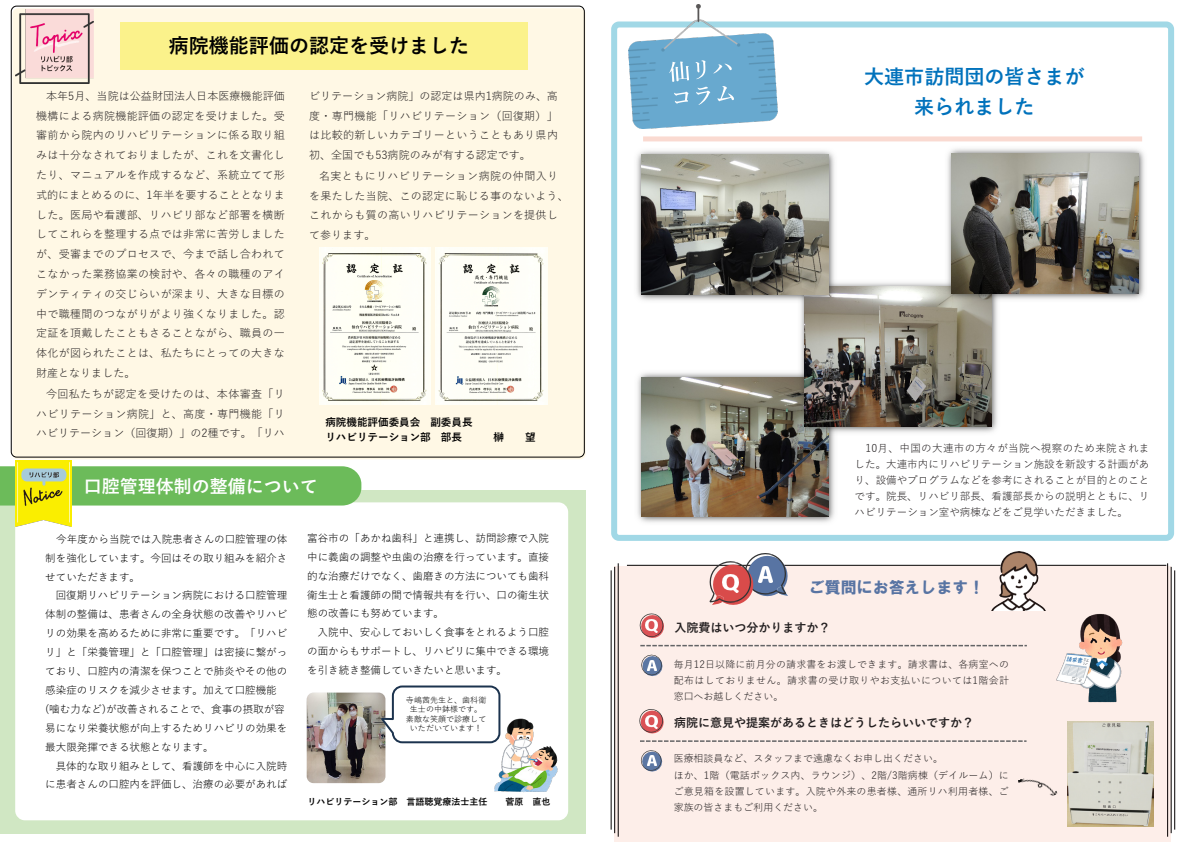
<style>
.page{position:relative;width:1191px;height:842px;background:#fff}
.page>*{position:absolute;margin:0;border:0;box-sizing:border-box;transform-origin:0 0}
.t1{font:700 20px "Yu Gothic";color:#0072bc}
.t2{font:700 20px "Yu Gothic";color:#000}
.t3{font:700 18px "Yu Gothic";color:#fff}
.t4{font:16px "HGS Soei Kakugothic UB";color:#5874a3}
.t5{font:700 12px "Yu Gothic";color:#231f20}
.t6{font:11px/19.8px "Yu Gothic";letter-spacing:.02em;color:#231f20;text-align:justify}
.t7{font:10.6px/18.9px "Yu Gothic";color:#000;text-align:justify}
.t8{font:10.6px/16px "Yu Gothic";color:#231f20;text-align:justify}
.t9{font:700 10.6px "Yu Gothic";color:#000}
.t10{font:10px/16px "Yu Gothic";letter-spacing:.01em;color:#231f20;text-align:justify}
.t11{font:700 9px "Yu Gothic";color:#000}
.t12{font:8px/9.6px "Yu Gothic";color:#000;text-align:center}
</style>
<div class="page">
<div style="left:12px;top:8px;width:573px;height:451px;background:#fff8e5;border-radius:5px"></div>
<div style="left:614px;top:567px;width:557px;height:275px;background:#fdeee9"></div>
<div style="left:120px;top:22px;width:407px;height:47px;background:#fbf28b"></div>
<div style="left:0;top:491px;width:585px;height:343px;background:#d0e7c3"></div>
<div style="left:15px;top:502px;width:553px;height:318px;background:#fff;border-radius:10px"></div>
<div style="left:611px;top:21px;width:563px;height:520px;background:#fff;border:6px solid #a1d8e6;border-radius:5px"></div>
<div style="left:643px;top:136px;width:499px;height:5px;background:#fadad1"></div>
<hr style="left:627px;top:565px;width:539px;height:1px;background:#040000">
<hr style="left:1167px;top:563px;width:1px;height:274px;background:#040000">
<hr style="left:1170px;top:567px;width:1px;height:266px;background:#040000">
<hr style="left:1174px;top:570px;width:1px;height:260px;background:#040000">
<hr style="left:617px;top:563px;width:1px;height:274px;background:#040000">
<hr style="left:614px;top:567px;width:1px;height:266px;background:#040000">
<hr style="left:610px;top:570px;width:1px;height:260px;background:#040000">
<svg style="left:709px;top:553px;width:78px;height:52px"></svg>
<img style="left:722px;top:574px;width:16px;height:18px">
<img style="left:758px;top:567px;width:14px;height:15px">
<svg style="left:639px;top:613px;width:25px;height:25px"></svg>
<svg style="left:640px;top:645px;width:386px;height:1px"></svg>
<svg style="left:641px;top:655px;width:21px;height:21px"></svg>
<div style="left:0;top:466px;width:361px;height:39px;background:#6cbb5a"></div>
<img style="left:15px;top:460px;width:57px;height:67px">
<img style="left:628px;top:5px;width:149px;height:124px">
<img style="left:15px;top:9px;width:79px;height:74px">
<svg style="left:669px;top:60px;width:65px;height:45px"></svg>
<svg style="left:639px;top:709px;width:24px;height:24px"></svg>
<svg style="left:640px;top:740px;width:386px;height:2px"></svg>
<svg style="left:641px;top:750px;width:21px;height:22px"></svg>
<img style="left:991px;top:551px;width:54px;height:59px">
<img style="left:1079px;top:614px;width:44px;height:89px">
<img style="left:1056px;top:652px;width:36px;height:34px">
<img style="left:319px;top:248px;width:112px;height:157px">
<img style="left:435px;top:247px;width:112px;height:157px">
<img style="left:1067px;top:721px;width:86px;height:105px">
<img style="left:1018px;top:778px;width:39px;height:18px">
<img style="left:307px;top:693px;width:78px;height:90px">
<img style="left:494px;top:718px;width:64px;height:75px">
<svg style="left:378px;top:685px;width:123px;height:59px"></svg>
<img style="left:637px;top:372px;width:198px;height:151px">
<img style="left:642px;top:377px;width:186px;height:140px">
<img style="left:795px;top:282px;width:203px;height:156px">
<img style="left:804px;top:287px;width:187px;height:140px">
<img style="left:942px;top:148px;width:203px;height:156px">
<img style="left:951px;top:153px;width:187px;height:140px">
<img style="left:636px;top:150px;width:203px;height:156px">
<img style="left:641px;top:155px;width:187px;height:140px">
<p class="t2" style="left:169px;top:35px;width:302px">病院機能評価の認定を受けました</p>
<p class="t6" style="left:36px;top:84px;width:250px;text-indent:10px">本年5月、当院は公益財団法人日本医療機能評価機構による病院機能評価の認定を受けました。受審前から院内のリハビリテーションに係る取り組みは十分なされておりましたが、これを文書化したり、マニュアルを作成するなど、系統立てて形式的にまとめるのに、1年半を要することとなりました。医局や看護部、リハビリ部など部署を横断してこれらを整理する点では非常に苦労しましたが、受審までのプロセスで、今まで話し合われてこなかった業務協業の検討や、各々の職種のアイデンティティの交じらいが深まり、大きな目標の中で職種間のつながりがより強くなりました。認定証を頂戴したこともさることながら、職員の一体化が図られたことは、私たちにとっての大きな財産となりました。</p>
<p class="t6" style="left:36px;top:382px;width:250px;text-indent:10px">今回私たちが認定を受けたのは、本体審査「リハビリテーション病院」と、高度・専門機能「リハビリテーション（回復期）」の2種です。「リハ</p>
<p class="t6" style="left:309px;top:84px;width:250px">ビリテーション病院」の認定は県内1病院のみ、高度・専門機能「リハビリテーション（回復期）」は比較的新しいカテゴリーということもあり県内初、全国でも53病院のみが有する認定です。</p>
<p class="t6" style="left:309px;top:165px;width:261px;text-align:left;text-indent:10px">名実ともにリハビリテーション病院の仲間入りを果たした当院、この認定に恥じる事のないよう、これからも質の高いリハビリテーションを提供して参ります。</p>
<p class="t9" style="left:325px;top:416px;width:149px">病院機能評価委員会 副委員長</p>
<p class="t9" style="left:325px;top:431px;width:138px">リハビリテーション部 部長</p>
<p class="t9" style="left:493px;top:431px;width:12px">榊</p>
<p class="t9" style="left:525px;top:431px;width:12px">望</p>
<p class="t3" style="left:84px;top:476px;width:235px">口腔管理体制の整備について</p>
<p class="t1" style="left:864px;top:66px;width:222px">大連市訪問団の皆さまが</p>
<p class="t1" style="left:914px;top:95px;width:122px">来られました</p>
<p class="t8" style="left:854px;top:439px;width:296px;text-indent:11px">10月、中国の大連市の方々が当院へ視察のため来院されました。大連市内にリハビリテーション施設を新設する計画があり、設備やプログラムなどを参考にされることが目的とのことです。院長、リハビリ部長、看護部長からの説明とともに、リハビリテーション室や病棟などをご見学いただきました。</p>
<p class="t7" style="left:45px;top:528px;width:244px;text-indent:11px">今年度から当院では入院患者さんの口腔管理の体制を強化しています。今回はその取り組みを紹介させていただきます。</p>
<p class="t7" style="left:45px;top:585px;width:243px;text-align:left;text-indent:10px">回復期リハビリテーション病院における口腔管理体制の整備は、患者さんの全身状態の改善やリハビリの効果を高めるために非常に重要です。「リハビリ」と「栄養管理」と「口腔管理」は密接に繋がっており、口腔内の清潔を保つことで肺炎やその他の感染症のリスクを減少させます。加えて口腔機能<br>(噛む力など)が改善されることで、食事の摂取が容易になり栄養状態が向上するためリハビリの効果を最大限発揮できる状態となります。</p>
<p class="t7" style="left:45px;top:755px;width:243px;text-align:right">具体的な取り組みとして、看護師を中心に入院時に患者さんの口腔内を評価し、治療の必要があれば</p>
<p class="t7" style="left:307px;top:527px;width:243px">富谷市の「あかね歯科」と連携し、訪問診療で入院中に義歯の調整や虫歯の治療を行っています。直接的な治療だけでなく、歯磨きの方法についても歯科衛生士と看護師の間で情報共有を行い、口の衛生状態の改善にも努めています。</p>
<p class="t7" style="left:307px;top:622px;width:243px;text-indent:10px">入院中、安心しておいしく食事をとれるよう口腔の面からもサポートし、リハビリに集中できる環境を引き続き整備していきたいと思います。</p>
<p class="t4" style="left:809px;top:579px;width:177px">ご質問にお答えします！</p>
<p class="t5" style="left:674px;top:621px;width:157px">入院費はいつ分かりますか？</p>
<p class="t10" style="left:673px;top:655px;width:337px">毎月12日以降に前月分の請求書をお渡しできます。請求書は、各病室への配布はしておりません。請求書の受け取りやお支払いについては1階会計</p>
<p class="t12" style="left:406px;top:694px;width:82px">寺嶋茜先生と、歯科衛</p>
<p class="t10" style="left:673px;top:687px;width:111px">窓口へお越しください。</p>
<p class="t12" style="left:410px;top:703px;width:74px">生士の中鉢様です。</p>
<p class="t12" style="left:406px;top:713px;width:82px">素敵な笑顔で診療していただいています！</p>
<p class="t5" style="left:674px;top:716px;width:301px">病院に意見や提案があるときはどうしたらいいですか？</p>
<p class="t10" style="left:673px;top:749px;width:271px">医療相談員など、スタッフまで遠慮なくお申し出ください。</p>
<p class="t10" style="left:673px;top:766px;width:337px">ほか、1階（電話ボックス内、ラウンジ）、2階/3階病棟（デイルーム）にご意見箱を設置しています。入院や外来の患者様、通所リハ利用者様、ご家族の皆さまもご利用ください。</p>
<p class="t11" style="left:307px;top:797px;width:181px">リハビリテーション部 言語聴覚療法士主任</p>
<p class="t11" style="left:505px;top:797px;width:46px">菅原 直也</p>
</div>
